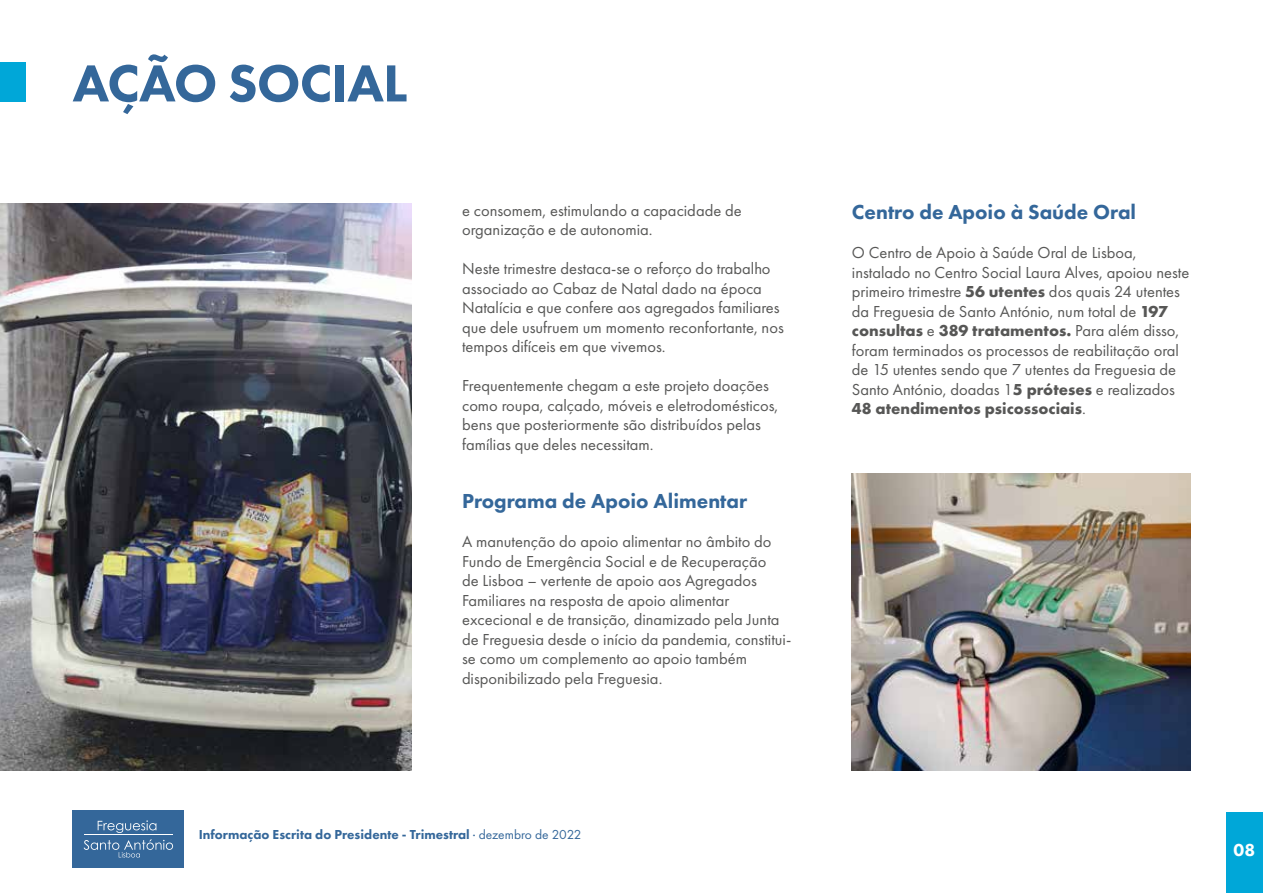
<style>
.page{position:relative;width:1263px;height:893px;background:#fff}
.page>*{position:absolute;margin:0;border:0;box-sizing:border-box;transform-origin:0 0}
.t1{font:800 54px "Futura PT";letter-spacing:-.015em;color:#34679a}
.t2{font:800 21px "Futura PT";color:#34679a}
.t3{font:800 18px "Futura PT";color:#fff}
.t4{font:16.5px/19.5px "Futura PT";color:#575756}
.t5{font:800 13.5px "Futura PT";color:#34679a}
.s1{font-weight:400}
.s2{font-weight:700}
</style>
<div class="page">
<div style="left:0;top:62px;width:26px;height:39px;background:#00a7d8"></div>
<div style="left:72px;top:810px;width:112px;height:57px;background:#34679a"></div>
<svg style="left:98px;top:820px;width:58px;height:13px"></svg>
<svg style="left:84px;top:839px;width:89px;height:18px"></svg>
<hr style="left:84px;top:834px;width:89px;height:1px;background:#fff">
<div style="left:1227px;top:812px;width:36px;height:81px;background:#00a7d8"></div>
<img style="left:0;top:203px;width:411px;height:567px">
<img style="left:852px;top:473px;width:339px;height:297px">
<h1 class="t1" style="left:73px;top:50px;width:336px">AÇÃO SOCIAL</h1>
<p class="t4" style="left:462px;top:200px;width:281px">e consomem, estimulando a capacidade de organização e de autonomia.</p>
<p class="t4" style="left:462px;top:259px;width:323px">Neste trimestre destaca-se o reforço do trabalho associado ao Cabaz de Natal dado na época Natalícia e que confere aos agregados familiares que dele usufruem um momento reconfortante, nos tempos difíceis em que vivemos.</p>
<p class="t4" style="left:462px;top:376px;width:318px">Frequentemente chegam a este projeto doações como roupa, calçado, móveis e eletrodomésticos, bens que posteriormente são distribuídos pelas famílias que deles necessitam.</p>
<p class="t2" style="left:462px;top:488px;width:287px">Programa de Apoio Alimentar</p>
<p class="t4" style="left:462px;top:532px;width:331px">A manutenção do apoio alimentar no âmbito do Fundo de Emergência Social e de Recuperação<br>de Lisboa – vertente de apoio aos Agregados Familiares na resposta de apoio alimentar excecional e de transição, dinamizado pela Junta de Freguesia desde o início da pandemia, constitui&shy;se como um complemento ao apoio também disponibilizado pela Freguesia.</p>
<p class="t5" style="left:199px;top:826px;width:384px">Informação Escrita do Presidente - Trimestral <span class="s1">· dezembro de 2022</span></p>
<p class="t2" style="left:852px;top:199px;width:286px">Centro de Apoio à Saúde Oral</p>
<p class="t4" style="left:852px;top:243px;width:339px">O Centro de Apoio à Saúde Oral de Lisboa, instalado no Centro Social Laura Alves, apoiou neste primeiro trimestre <span class="s2">56 utentes</span> dos quais 24 utentes da Freguesia de Santo António, num total de <span class="s2">197 consultas</span> e <span class="s2">389 tratamentos.</span> Para além disso, foram terminados os processos de reabilitação oral de 15 utentes sendo que 7 utentes da Freguesia de Santo António, doadas 1<span class="s2">5 próteses</span> e realizados <span class="s2">48 atendimentos psicossociais</span>.</p>
<p class="t3" style="left:1233px;top:839px;width:23px">08</p>
</div>
